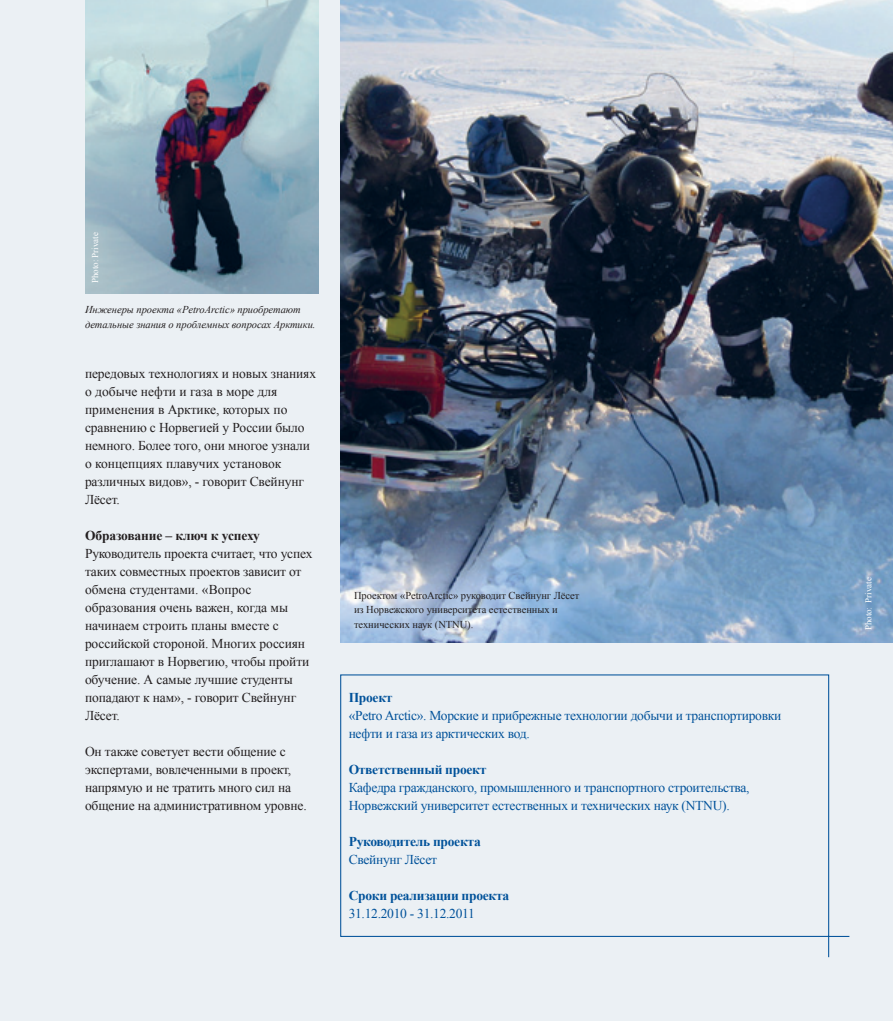
<style>
.page{position:relative;width:893px;height:1021px;background:#fff}
.page>*{position:absolute;margin:0;border:0;box-sizing:border-box;transform-origin:0 0}
.t1{font:13.5px/18px "Times New Roman";letter-spacing:-.01em;color:#231f20}
.t2{font:13.5px/18px "Times New Roman";letter-spacing:-.02em;color:#01529a}
.t3{font:700 13.5px "Times New Roman";letter-spacing:-.02em;color:#01529a}
.t4{font:700 13.5px "Times New Roman";letter-spacing:-.01em;color:#231f20}
.t5{font:10.5px/14.2px "Times New Roman";letter-spacing:-.005em;color:#231f20}
.t6{font:italic 10.5px/14.2px "Times New Roman";letter-spacing:-.005em;color:#231f20}
.t7{font:9px "Times New Roman";letter-spacing:-.005em;color:#fff}
</style>
<div class="page">
<div style="left:0;top:0;width:893px;height:1020px;background:#ebf0f4"></div>
<img style="left:340px;top:0;width:553px;height:642px">
<img style="left:85px;top:0;width:234px;height:294px">
<div style="left:340px;top:674px;width:489px;height:262px;border:1px solid #01529a"></div>
<svg style="left:828px;top:935px;width:21px;height:22px"></svg>
<p class="t7" style="left:89px;top:283px;width:52px;rotate:-90deg">Photo: Private</p>
<p class="t6" style="left:85px;top:302px;width:232px">Инженеры проекта «PetroArctic» приобретают детальные знания о проблемных вопросах Арктики.</p>
<p class="t1" style="left:85px;top:364px;width:233px">передовых технологиях и новых знаниях о добыче нефти и газа в море для применения в Арктике, которых по сравнению с Норвегией у России было немного. Более того, они многое узнали о концепциях плавучих установок различных видов», - говорит Свейнунг<br>Лёсет.</p>
<p class="t4" style="left:85px;top:526px;width:176px">Образование – ключ к успеху</p>
<p class="t1" style="left:85px;top:544px;width:229px">Руководитель проекта считает, что успех таких совместных проектов зависит от обмена студентами. «Вопрос образования очень важен, когда мы начинаем строить планы вместе с российской стороной. Многих россиян приглашают в Норвегию, чтобы пройти обучение. А самые лучшие студенты попадают к нам», - говорит Свейнунг<br>Лёсет.</p>
<p class="t1" style="left:85px;top:742px;width:223px">Он также советует вести общение с экспертами, вовлеченными в проект, напрямую и не тратить много сил на общение на административном уровне.</p>
<p class="t5" style="left:354px;top:588px;width:227px">Проектом «PetroArctic» руководит Свейнунг Лёсет из Норвежского университета естественных и технических наук (NTNU).</p>
<p class="t3" style="left:349px;top:688px;width:45px">Проект</p>
<p class="t2" style="left:349px;top:706px;width:434px">«Petro Arctic». Морские и прибрежные технологии добычи и транспортировки нефти и газа из арктических вод.</p>
<p class="t3" style="left:349px;top:760px;width:139px">Ответственный проект</p>
<p class="t2" style="left:349px;top:778px;width:402px">Кафедра гражданского, промышленного и транспортного строительства,<br>Норвежский университет естественных и технических наук (NTNU).</p>
<p class="t3" style="left:349px;top:832px;width:134px">Руководитель проекта</p>
<p class="t2" style="left:349px;top:850px;width:90px">Свейнунг Лёсет</p>
<p class="t3" style="left:349px;top:886px;width:162px">Сроки реализации проекта</p>
<p class="t2" style="left:349px;top:904px;width:128px">31.12.2010 - 31.12.2011</p>
<p class="t7" style="left:862px;top:630px;width:54px;rotate:-90deg">Photo: Private</p>
</div>
